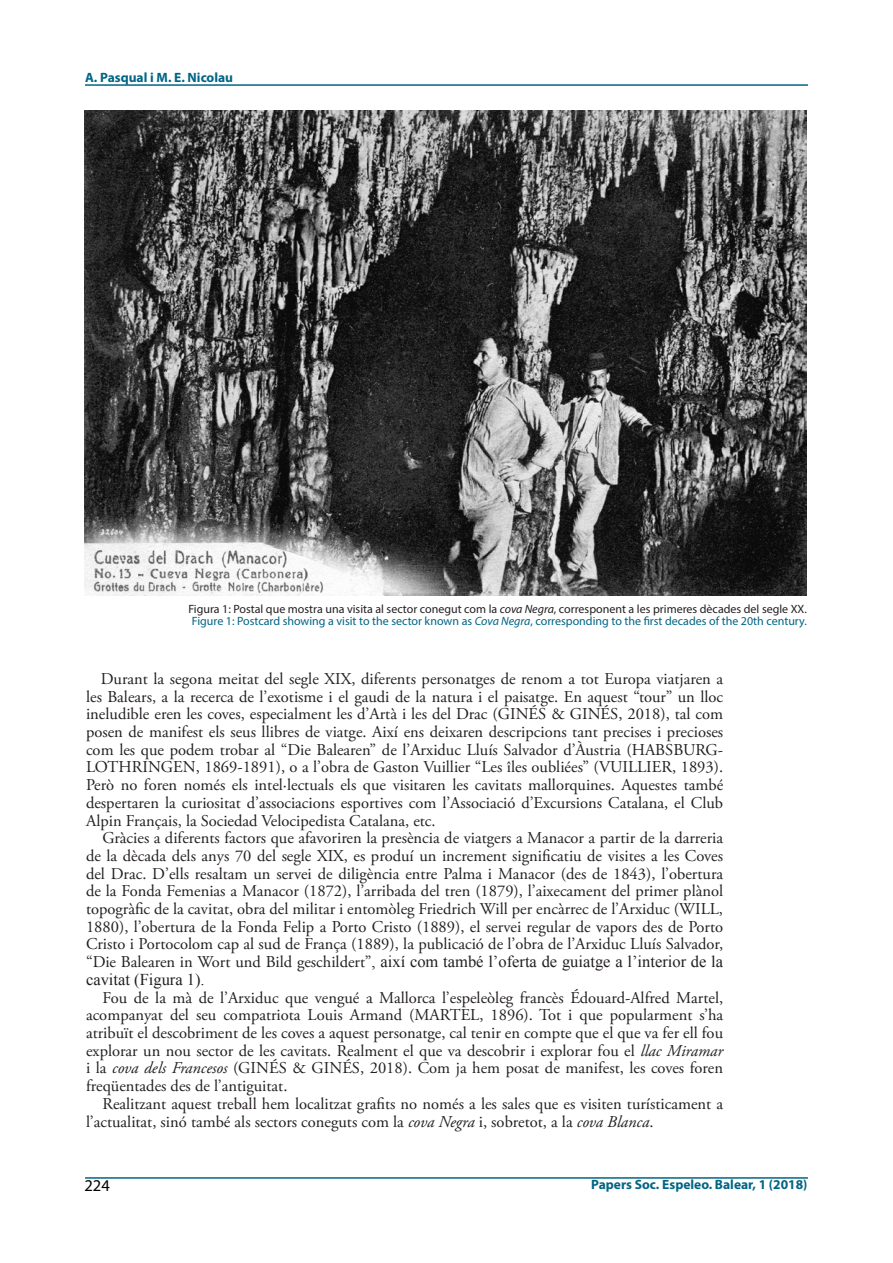
<style>
.page{position:relative;width:893px;height:1263px;background:#fff}
.page>*{position:absolute;margin:0;border:0;box-sizing:border-box;transform-origin:0 0}
.t1{font:16.5px/17.7px "Adobe Garamond Pro";color:#231f20;text-align:justify}
.t2{font:16.5px/17.7px "Times New Roman";color:#231f20}
.t3{font:16.5px "Myriad Pro";color:#000}
.t4{font:700 13.5px "Myriad Pro";color:#006585}
.t5{font:12px/12px "Myriad Pro";color:#231f20}
.s1{font-style:italic}
.s2{color:#006585}
.s3{font-style:italic;color:#006585}
.s4{font-family:"Adobe Garamond Pro"}
</style>
<div class="page">
<hr style="left:85px;top:84px;width:723px;height:2px;background:#006585">
<hr style="left:85px;top:1177px;width:723px;height:2px;background:#006585">
<img style="left:84px;top:111px;width:723px;height:484px">
<p class="t4" style="left:85px;top:68px;width:150px">A. Pasqual i M. E. Nicolau</p>
<p class="t5" style="left:188px;top:603px;width:620px">Figura 1: Postal que mostra una visita al sector conegut com la <span class="s1">cova Negra</span>, corresponent a les primeres dècades del segle XX.<br><span class="s2">Figure 1: Postcard showing a visit to the sector known as</span> <span class="s3">Cova Negra</span><span class="s2">, corresponding to the first decades of the 20th century.</span></p>
<p class="t1" style="left:86px;top:670px;width:639px;text-indent:15px">Durant la segona meitat del segle XIX, diferents personatges de renom a tot Europa viatjaren a les Balears, a la recerca de l’exotisme i el gaudi de la natura i el paisatge. En aquest “tour” un lloc ineludible eren les coves, especialment les d’Artà i les del Drac (GINÉS &amp; GINÉS, 2018), tal com posen de manifest els seus llibres de viatge. Així ens deixaren descripcions tant precises i precioses com les que podem trobar al “Die Balearen” de l’Arxiduc Lluís Salvador d’Àustria (HABSBURG-LOTHRINGEN, 1869-1891), o a l’obra de Gaston Vuillier “Les îles oubliées” (VUILLIER, 1893).<br>Però no foren només els intel·lectuals els que visitaren les cavitats mallorquines. Aquestes també despertaren la curiositat d’associacions esportives com l’Associació d’Excursions Catalana, el Club Alpin Français, la Sociedad Velocipedista Catalana, etc.</p>
<p class="t1" style="left:86px;top:830px;width:639px;text-indent:16px">Gràcies a diferents factors que afavoriren la presència de viatgers a Manacor a partir de la darreria de la dècada dels anys 70 del segle XIX, es produí un increment significatiu de visites a les Coves del Drac. D’ells resaltam un servei de diligència entre Palma i Manacor (des de 1843), l’obertura de la Fonda Femenias a Manacor (1872), l’arribada del tren (1879), l’aixecament del primer plànol topogràfic de la cavitat, obra del militar i entomòleg Friedrich Will per encàrrec de l’Arxiduc (WILL, 1880), l’obertura de la Fonda Felip a Porto Cristo (1889), el servei regular de vapors des de Porto Cristo i Portocolom cap al sud de França (1889), la publicació de l’obra de l’Arxiduc Lluís Salvador,</p>
<p class="t2" style="left:86px;top:952px;width:639px"><span class="s4">“Die Balearen in Wort und Bild geschildert”</span>, així com també l’oferta de guiatge a l’interior de la cavitat (Figura 1).</p>
<p class="t1" style="left:86px;top:989px;width:639px;text-indent:16px">Fou de la mà de l’Arxiduc que vengué a Mallorca l’espeleòleg francès Édouard-Alfred Martel, acompanyat del seu compatriota Louis Armand (MARTEL, 1896). Tot i que popularment s’ha atribuït el descobriment de les coves a aquest personatge, cal tenir en compte que el que va fer ell fou explorar un nou sector de les cavitats. Realment el que va descobrir i explorar fou el <span class="s1">llac Miramar </span>i la <span class="s1">cova dels Francesos</span> (GINÉS &amp; GINÉS, 2018). Com ja hem posat de manifest, les coves foren freqüentades des de l’antiguitat.</p>
<p class="t1" style="left:86px;top:1095px;width:639px;text-indent:16px">Realitzant aquest treball hem localitzat grafits no només a les sales que es visiten turísticament a l’actualitat, sinó també als sectors coneguts com la <span class="s1">cova Negra</span> i, sobretot, a la <span class="s1">cova Blanca</span>.</p>
<p class="t3" style="left:84px;top:1175px;width:27px">224</p>
<p class="t4" style="left:591px;top:1176px;width:218px">Papers Soc. Espeleo. Balear, 1 (2018)</p>
</div>
